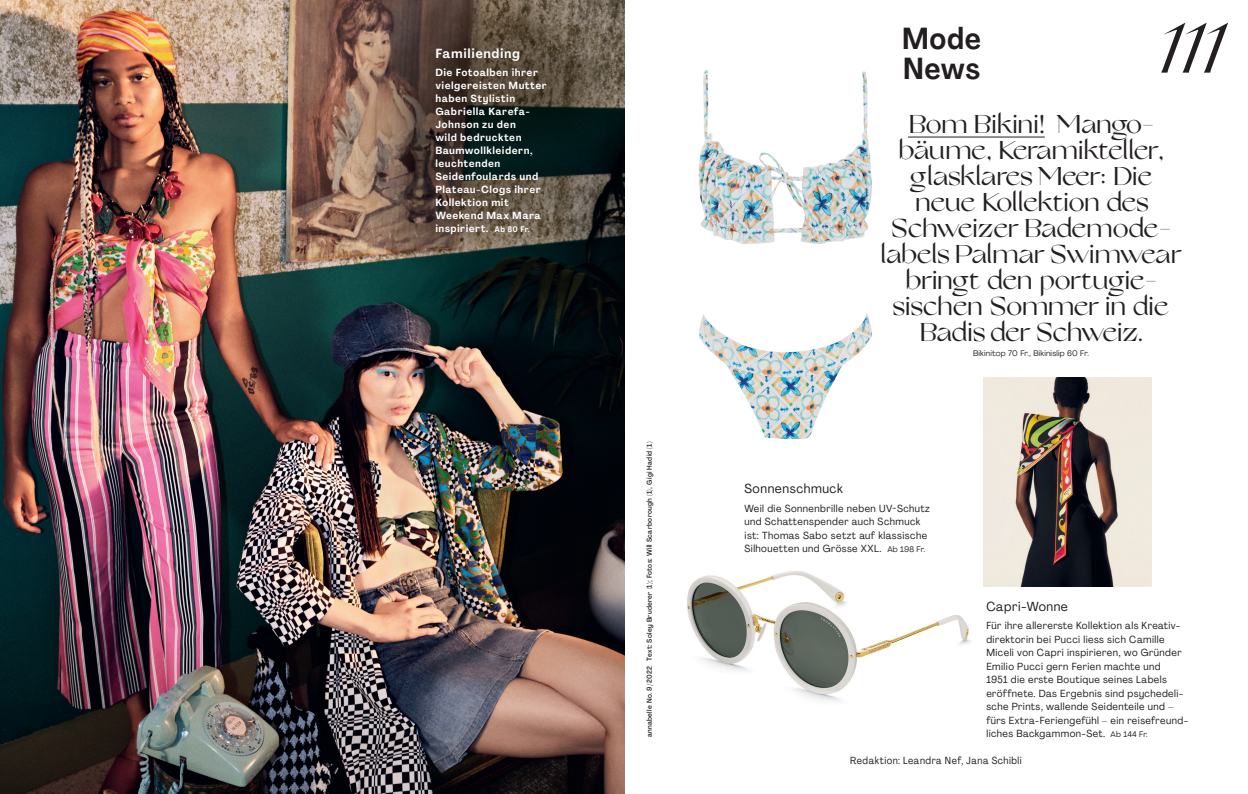
<style>
.page{position:relative;width:1248px;height:794px;background:#fff}
.page>*{position:absolute;margin:0;border:0;box-sizing:border-box;transform-origin:0 0}
.t1{font:italic 71.3px "Grand Slang";color:#231f20}
.t2{font:700 30px/30px "Agrandir Text";color:#231f20}
.t3{font:26px/26px "Grand Slang";letter-spacing:-.025em;color:#231f20;text-align:center}
.t4{font:condensed 13px "Agrandir";letter-spacing:.04em;color:#231f20;scale:1.04 1}
.t5{font:700 13px "Agrandir Text";letter-spacing:.04em;color:#fff;scale:1.04 1}
.t6{font:condensed 10.2px/13.5px "Agrandir";letter-spacing:.04em;color:#231f20;scale:1.04 1}
.t7{font:700 10.2px/13px "Agrandir Text";letter-spacing:.04em;color:#fff;scale:1.04 1}
.t8{font:condensed 10.2px "Agrandir";letter-spacing:.04em;color:#231f20}
.t9{font:8px "Agrandir";letter-spacing:.02em;color:#231f20}
.t10{font:500 condensed 7px "Agrandir";letter-spacing:.045em;color:#231f20}
.s1{font-size:8px}
.s2{font-stretch:normal;font-size:8px}
</style>
<div class="page">
<img style="left:699px;top:313px;width:173px;height:126px">
<img style="left:698px;top:70px;width:174px;height:174px">
<img style="left:687px;top:571px;width:284px;height:131px">
<img style="left:0;top:0;width:624px;height:794px">
<img style="left:983px;top:378px;width:168px;height:209px">
<hr style="left:908px;top:136px;width:136px;height:1px;background:#231f20">
<svg style="left:337px;top:0;width:287px;height:278px;background:#51483e"></svg>
<p class="t5" style="left:435px;top:45px;width:83px">Familiending</p>
<p class="t7" style="left:435px;top:66px;width:109px">Die Fotoalben ihrer vielgereisten Mutter haben Stylistin<br>Gabriella Karefa-<br>Johnson zu den<br>wild bedruckten<br>Baumwollkleidern, leuchtenden<br>Seidenfoulards und<br>Plateau-Clogs ihrer<br>Kollektion mit<br>Weekend Max Mara inspiriert. <span class="s1">Ab 80 Fr.</span></p>
<p class="t10" style="left:645px;top:737px;width:297px;rotate:-90deg">annabelle No. 9/2022 Text: Soley Bruderer (1); Fotos: Will Scarborough (1), Gigi Hadid (1)</p>
<h2 class="t2" style="left:901px;top:23px;width:81px">Mode<br>News</h2>
<h1 class="t1" style="left:1160px;top:-4px;width:69px">111</h1>
<h3 class="t3" style="left:880px;top:112px;width:301px">Bom Bikini! Mango&shy;bäume, Keramikteller, glasklares Meer: Die neue Kollektion des<br>Schweizer Bademode&shy;labels Palmar Swimwear bringt den portugie&shy;sischen Sommer in die<br>Badis der Schweiz.</h3>
<p class="t9" style="left:973px;top:348px;width:117px">Bikinitop 70 Fr., Bikinislip 60 Fr.</p>
<p class="t4" style="left:744px;top:480px;width:96px">Sonnenschmuck</p>
<p class="t6" style="left:744px;top:501px;width:180px">Weil die Sonnenbrille neben UV-Schutz und Schattenspender auch Schmuck ist: Thomas Sabo setzt auf klassische Silhouetten und Grösse XXL. <span class="s2">Ab 198 Fr.</span></p>
<p class="t4" style="left:986px;top:598px;width:80px">Capri-Wonne</p>
<p class="t6" style="left:986px;top:619px;width:195px">Für ihre allererste Kollektion als Kreativ&shy;direktorin bei Pucci liess sich Camille Miceli von Capri inspirieren, wo Gründer Emilio Pucci gern Ferien machte und<br>1951 die erste Boutique seines Labels eröffnete. Das Ergebnis sind psychedeli&shy;sche Prints, wallende Seidenteile und – fürs Extra-Feriengefühl – ein reisefreund-</p>
<p class="t6" style="left:986px;top:727px;width:157px">liches Backgammon-Set. <span class="s2">Ab 144 Fr.</span></p>
<p class="t8" style="left:850px;top:754px;width:173px">Redaktion: Leandra Nef, Jana Schibli</p>
</div>
